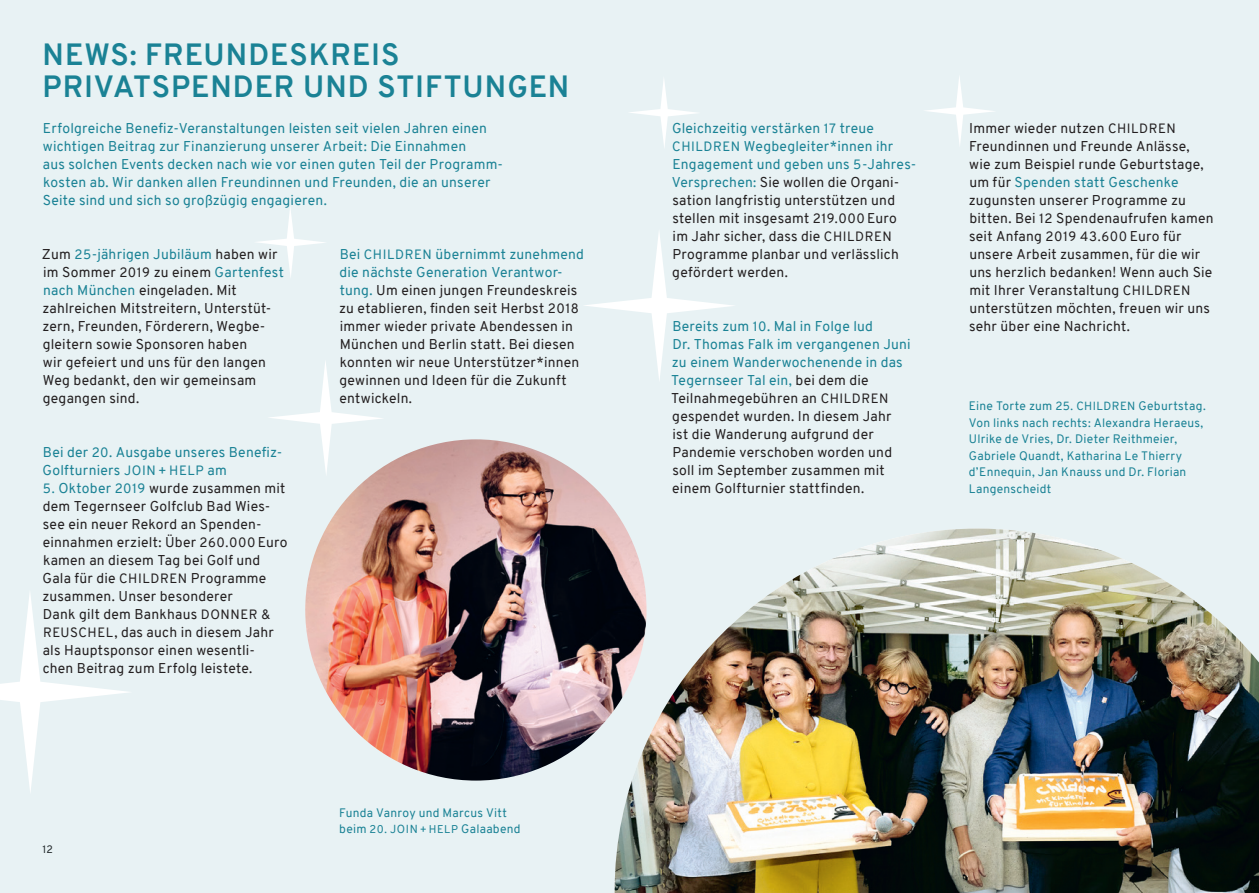
<style>
.page{position:relative;width:1259px;height:893px;background:#e8f2f4}
.page>*{position:absolute;margin:0;border:0;box-sizing:border-box;transform-origin:0 0}
.t1{font:700 30px/31.5px "Overpass";letter-spacing:.03em;color:#1a8295}
.t2{font:13.8px/18px "Overpass";letter-spacing:.015em;color:#231f20}
.t3{font:13.8px/18px "Overpass";letter-spacing:.015em;color:#1a8295}
.t4{font:12px/16.5px "Overpass";letter-spacing:.025em;color:#1a8295}
.t5{font:10.5px "Overpass";color:#231f20}
.s1{font-size:13.2px;color:#1a8295}
.s2{color:#1a8295}
.s3{font-size:13.2px}
.s4{font-size:10.95px}
.s5{font-size:11.4px}
.s6{font-size:11.55px}
</style>
<div class="page">
<img style="left:614px;top:529px;width:645px;height:364px">
<img style="left:305px;top:439px;width:341px;height:342px;border-radius:171px">
<svg style="left:585px;top:232px;width:149px;height:148px"></svg>
<svg style="left:0;top:593px;width:129px;height:199px"></svg>
<svg style="left:269px;top:361px;width:115px;height:116px"></svg>
<svg style="left:925px;top:76px;width:69px;height:69px"></svg>
<svg style="left:257px;top:208px;width:68px;height:69px"></svg>
<svg style="left:630px;top:79px;width:67px;height:68px"></svg>
<h1 class="t1" style="left:43px;top:39px;width:528px">NEWS: FREUNDESKREIS<br>PRIVATSPENDER UND STIFTUNGEN</h1>
<p class="t3" style="left:43px;top:119px;width:462px">Erfolgreiche Benefiz-Veranstaltungen leisten seit vielen Jahren einen wichtigen Beitrag zur Finanzierung unserer Arbeit: Die Einnahmen<br>aus solchen Events decken nach wie vor einen guten Teil der Programm&shy;kosten ab. Wir danken allen Freundinnen und Freunden, die an unserer Seite sind und sich so großzügig engagieren.</p>
<p class="t2" style="left:42px;top:245px;width:243px">Zum <span class="s1">25</span><span class="s2">-jährigen Jubiläum</span> haben wir im Sommer <span class="s3">2019</span> zu einem <span class="s2">Gartenfest nach München</span> eingeladen. Mit zahlreichen Mitstreitern, Unterstüt&shy;zern, Freunden, Förderern, Wegbe&shy;gleitern sowie Sponsoren haben<br>wir gefeiert und uns für den langen<br>Weg bedankt, den wir gemeinsam gegangen sind.</p>
<p class="t3" style="left:43px;top:443px;width:239px">Bei der <span class="s3">20</span>. Ausgabe unseres Benefiz-<br>Golfturniers <span class="s3">JOIN + HELP</span> am</p>
<p class="t2" style="left:42px;top:479px;width:247px"><span class="s1">5.</span> <span class="s2">Oktober</span> <span class="s1">2019</span> wurde zusammen mit dem Tegernseer Golfclub Bad Wies&shy;see ein neuer Rekord an Spenden&shy;einnahmen erzielt: Über <span class="s3">260.000</span> Euro kamen an diesem Tag bei Golf und<br>Gala für die <span class="s3">CHILDREN</span> Programme zusammen. Unser besonderer<br>Dank gilt dem Bankhaus <span class="s3">DONNER &amp;<br>REUSCHEL</span>, das auch in diesem Jahr als Hauptsponsor einen wesentli&shy;chen Beitrag zum Erfolg leistete.</p>
<p class="t5" style="left:43px;top:841px;width:12px">12</p>
<p class="t2" style="left:339px;top:245px;width:246px"><span class="s2">Bei</span> <span class="s1">CHILDREN</span> <span class="s2">übernimmt zunehmend die nächste Generation Verantwor&shy;tung.</span> Um einen jungen Freundeskreis zu etablieren, finden seit Herbst <span class="s3">2018 </span>immer wieder private Abendessen in München und Berlin statt. Bei diesen konnten wir neue Unterstützer*innen gewinnen und Ideen für die Zukunft entwickeln.</p>
<p class="t4" style="left:339px;top:804px;width:183px">Funda Vanroy und Marcus Vitt beim <span class="s4">20.</span> <span class="s5">JOIN</span> <span class="s4">+ HELP</span> Galaabend</p>
<p class="t2" style="left:671px;top:119px;width:244px"><span class="s2">Gleichzeitig verstärken</span> <span class="s1">17</span> <span class="s2">treue </span><span class="s1">CHILDREN</span> <span class="s2">Wegbegleiter*innen ihr Engagement und geben uns</span> <span class="s1">5</span><span class="s2">-Jahres-Versprechen:</span> Sie wollen die Organi&shy;sation langfristig unterstützen und stellen mit insgesamt <span class="s3">219.000</span> Euro im Jahr sicher, dass die <span class="s3">CHILDREN </span>Programme planbar und verlässlich gefördert werden.</p>
<p class="t2" style="left:968px;top:119px;width:246px">Immer wieder nutzen <span class="s3">CHILDREN </span>Freundinnen und Freunde Anlässe, wie zum Beispiel runde Geburtstage, um für <span class="s2">Spenden statt Geschenke </span>zugunsten unserer Programme zu bitten. Bei <span class="s3">12</span> Spendenaufrufen kamen seit Anfang <span class="s3">2019 43.600</span> Euro für unsere Arbeit zusammen, für die wir uns herzlich bedanken! Wenn auch Sie mit Ihrer Veranstaltung <span class="s3">CHILDREN </span>unterstützen möchten, freuen wir uns sehr über eine Nachricht.</p>
<p class="t2" style="left:671px;top:317px;width:241px"><span class="s2">Bereits zum</span> <span class="s1">10</span><span class="s2">. Mal in Folge lud<br>Dr. Thomas Falk im vergangenen Juni zu einem Wanderwochenende in das<br>Tegernseer Tal ein,</span> bei dem die<br>Teilnahmegebühren an <span class="s3">CHILDREN </span>gespendet wurden. In diesem Jahr<br>ist die Wanderung aufgrund der<br>Pandemie verschoben worden und soll im September zusammen mit einem Golfturnier stattfinden.</p>
<p class="t4" style="left:969px;top:398px;width:238px">Eine Torte zum <span class="s6">25. CHILDREN</span> Geburtstag.<br>Von links nach rechts: Alexandra Heraeus, Ulrike de Vries, Dr. Dieter Reithmeier, Gabriele Quandt, Katharina Le Thierry d’Ennequin, Jan Knauss und Dr. Florian Langenscheidt</p>
</div>
